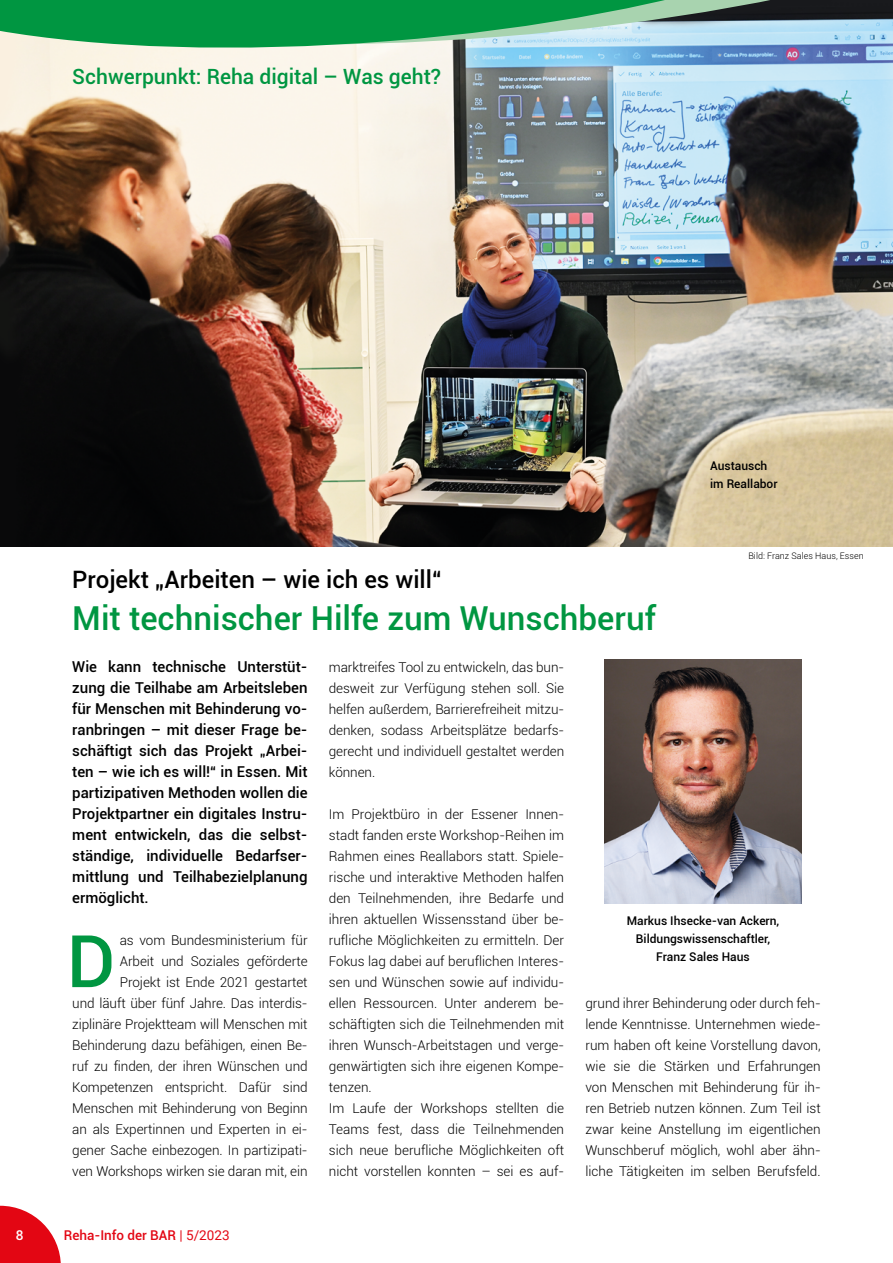
<style>
.page{position:relative;width:893px;height:1263px;background:#fff}
.page>*{position:absolute;margin:0;border:0;box-sizing:border-box;transform-origin:0 0}
.Initial_Body{font:500 72.6px "Roboto";color:#009641}
.Headline{font:500 33px "Roboto";color:#009641}
.Subhead{font:500 24px "Roboto";color:#000}
.Rubrikentitel{font:500 21px "Roboto";color:#009641}
.Vorspann{font:500 15px/21px "Roboto";color:#000;text-align:justify}
.Fließtext_9_pt_Block{font:300 13.5px/21px "Roboto";color:#000;text-align:justify}
.Initial_Body-2{font:300 13.5px/21px "Roboto";letter-spacing:-.005em;color:#000;text-align:right}
.t1{font:500 13.5px "Roboto";color:#e30613}
.t2{font:500 13.5px "Roboto";color:#fff}
.BU_fett{font:500 12px/18px "Roboto";color:#000;text-align:center}
.t3{font:300 9px "Roboto";color:#000}
.s1{font-weight:400}
</style>
<div class="page">
<svg style="left:0;top:1206px;width:61px;height:57px"></svg>
<img style="left:0;top:65px;width:893px;height:481px">
<img style="left:605px;top:659px;width:196px;height:244px">
<svg style="left:0;top:0;width:893px;height:65px;background:#64af92"></svg>
<h1 class="Rubrikentitel" style="left:72px;top:62px;width:370px">Schwerpunkt: Reha digital – Was geht?</h1>
<h2 class="Subhead" style="left:72px;top:563px;width:371px">Projekt „Arbeiten – wie ich es will“</h2>
<h3 class="Headline" style="left:72px;top:595px;width:585px">Mit technischer Hilfe zum Wunschberuf</h3>
<p class="BU_fett" style="left:710px;top:457px;width:69px;text-align:left">Austausch im Reallabor</p>
<p class="t3" style="left:748px;top:549px;width:117px">Bild: Franz Sales Haus, Essen</p>
<p class="Vorspann" style="left:72px;top:656px;width:237px">Wie kann technische Unterstüt&shy;zung die Teilhabe am Arbeitsleben für Menschen mit Behinderung vo&shy;ranbringen – mit dieser Frage be&shy;schäftigt sich das Projekt „Arbei&shy;ten – wie ich es will!“ in Essen. Mit partizipativen Methoden wollen die Projektpartner ein digitales Instru&shy;ment entwickeln, das die selbst&shy;ständige, individuelle Bedarfser&shy;mittlung und Teilhabezielplanung ermöglicht.</p>
<p class="Initial_Body" style="left:67px;top:910px;width:50px">D</p>
<p class="Initial_Body-2" style="left:72px;top:929px;width:237px">as vom Bundesministerium für<br>Arbeit und Soziales geförderte<br>Projekt ist Ende 2021 gestartet<br>und läuft über fünf Jahre. Das interdis&shy;ziplinäre Projektteam will Menschen mit Behinderung dazu befähigen, einen Be&shy;ruf zu finden, der ihren Wünschen und Kompetenzen entspricht. Dafür sind Menschen mit Behinderung von Beginn an als Expertinnen und Experten in ei&shy;gener Sache einbezogen. In partizipati&shy;ven Workshops wirken sie daran mit, ein</p>
<p class="t2" style="left:16px;top:1225px;width:9px">8</p>
<p class="t1" style="left:64px;top:1225px;width:167px">Reha-Info der BAR <span class="s1">| 5/2023</span></p>
<p class="Initial_Body-2" style="left:329px;top:656px;width:237px;text-align:justify">marktreifes Tool zu entwickeln, das bun&shy;desweit zur Verfügung stehen soll. Sie helfen außerdem, Barrierefreiheit mitzu&shy;denken, sodass Arbeitsplätze bedarfs&shy;gerecht und individuell gestaltet werden können.</p>
<p class="Fließtext_9_pt_Block" style="left:329px;top:803px;width:237px">Im Projektbüro in der Essener Innen&shy;stadt fanden erste Workshop-Reihen im Rahmen eines Reallabors statt. Spiele&shy;rische und interaktive Methoden halfen den Teilnehmenden, ihre Bedarfe und ihren aktuellen Wissensstand über be&shy;rufliche Möglichkeiten zu ermitteln. Der Fokus lag dabei auf beruflichen Interes&shy;sen und Wünschen sowie auf individu&shy;ellen Ressourcen. Unter anderem be&shy;schäftigten sich die Teilnehmenden mit ihren Wunsch-Arbeitstagen und verge&shy;genwärtigten sich ihre eigenen Kompe&shy;tenzen.</p>
<p class="Fließtext_9_pt_Block" style="left:329px;top:1097px;width:237px">Im Laufe der Workshops stellten die Teams fest, dass die Teilnehmenden sich neue berufliche Möglichkeiten oft nicht vorstellen konnten – sei es auf-</p>
<p class="BU_fett" style="left:627px;top:911px;width:154px">Markus Ihsecke-van Ackern,<br>Bildungswissenschaftler,</p>
<p class="BU_fett" style="left:656px;top:947px;width:95px">Franz Sales Haus</p>
<p class="Fließtext_9_pt_Block" style="left:585px;top:992px;width:237px">grund ihrer Behinderung oder durch feh&shy;lende Kenntnisse. Unternehmen wiede&shy;rum haben oft keine Vorstellung davon, wie sie die Stärken und Erfahrungen von Menschen mit Behinderung für ih&shy;ren Betrieb nutzen können. Zum Teil ist zwar keine Anstellung im eigentlichen Wunschberuf möglich, wohl aber ähn&shy;liche Tätigkeiten im selben Berufsfeld.</p>
</div>
